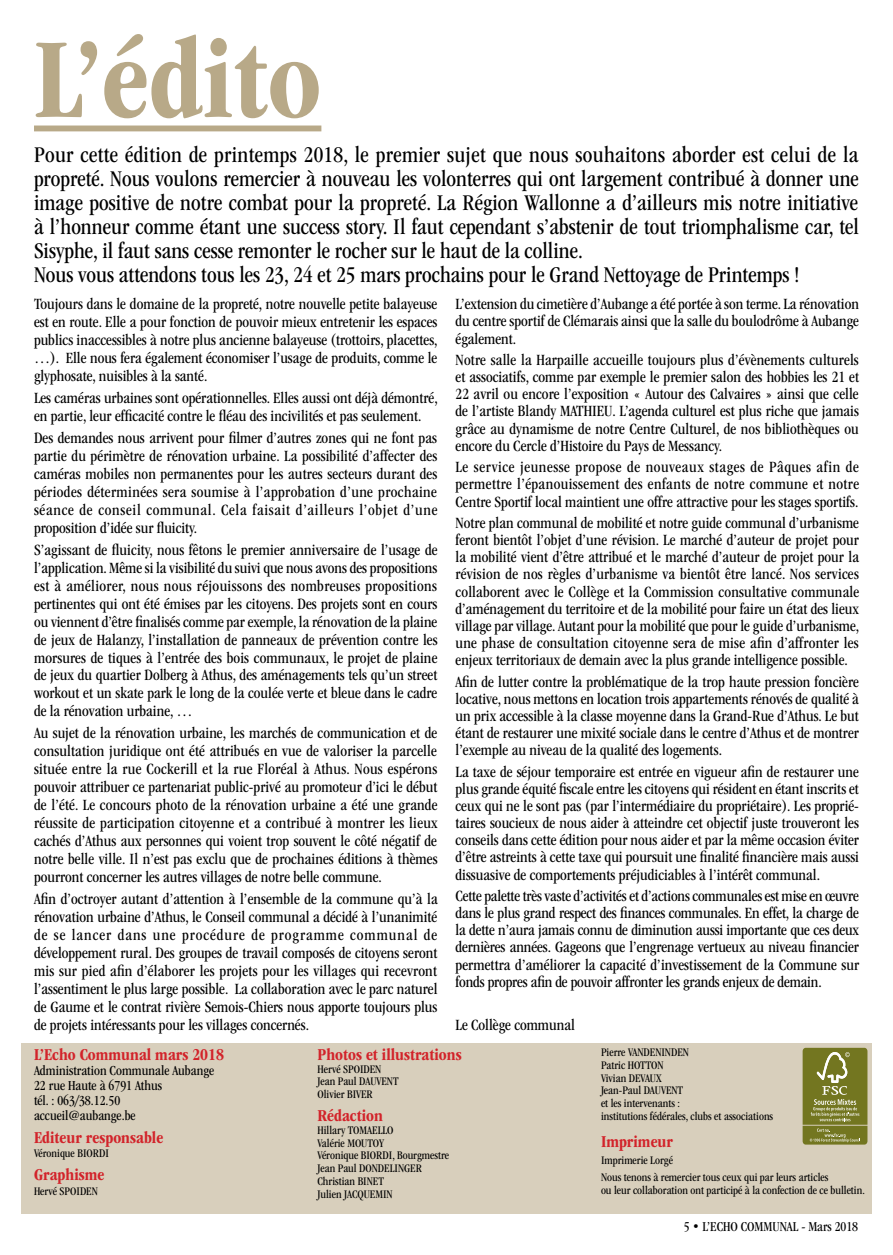
<style>
.page{position:relative;width:893px;height:1255px;background:#fff}
.page>*{position:absolute;margin:0;border:0;box-sizing:border-box;transform-origin:0 0}
.t1{font:700 condensed 117.6px "ITC Garamond Std";color:#b8a988}
.t2{font:condensed 23.25px/24px "ITC Garamond Std";color:#000}
.t3{font:700 condensed 17.25px "ITC Garamond Std";color:#d2232a}
.t4{font:condensed 16.2px/17.9px "ITC Garamond Std";color:#000;text-align:justify}
.t5{font:condensed 14.25px/15px "ITC Garamond Std";color:#000}
.t6{font:condensed 14.1px "ITC Garamond Std";color:#000}
.t7{font:condensed 12px/12.8px "ITC Garamond Std";color:#000}
</style>
<div class="page">
<div style="left:21px;top:1043px;width:851px;height:170px;background:#d8cfbc"></div>
<svg style="left:803px;top:1047px;width:64px;height:97px;background:#83863a"></svg>
<div style="left:34px;top:125px;width:287px;height:6px;background:#b8a988"></div>
<h1 class="t1" style="left:34px;top:14px;width:289px">L’édito</h1>
<p class="t2" style="left:34px;top:143px;width:826px">Pour cette édition de printemps 2018, le premier sujet que nous souhaitons aborder est celui de la propreté. Nous voulons remercier à nouveau les volonterres qui ont largement contribué à donner une image positive de notre combat pour la propreté. La Région Wallonne a d’ailleurs mis notre initiative à l’honneur comme étant une success story. Il faut cependant s’abstenir de tout triomphalisme car, tel Sisyphe, il faut sans cesse remonter le rocher sur le haut de la colline.<br>Nous vous attendons tous les 23, 24 et 25 mars prochains pour le Grand Nettoyage de Printemps !</p>
<p class="t4" style="left:34px;top:295px;width:405px">Toujours dans le domaine de la propreté, notre nouvelle petite balayeuse est en route. Elle a pour fonction de pouvoir mieux entretenir les espaces publics inaccessibles à notre plus ancienne balayeuse (trottoirs, placettes, …). Elle nous fera également économiser l’usage de produits, comme le glyphosate, nuisibles à la santé.</p>
<p class="t4" style="left:34px;top:389px;width:405px">Les caméras urbaines sont opérationnelles. Elles aussi ont déjà démontré, en partie, leur efficacité contre le fléau des incivilités et pas seulement.</p>
<p class="t4" style="left:34px;top:429px;width:405px">Des demandes nous arrivent pour filmer d’autres zones qui ne font pas partie du périmètre de rénovation urbaine. La possibilité d’affecter des caméras mobiles non permanentes pour les autres secteurs durant des périodes déterminées sera soumise à l’approbation d’une prochaine séance de conseil communal. Cela faisait d’ailleurs l’objet d’une proposition d’idée sur fluicity.</p>
<p class="t4" style="left:34px;top:541px;width:405px">S’agissant de fluicity, nous fêtons le premier anniversaire de l’usage de l’application. Même si la visibilité du suivi que nous avons des propositions est à améliorer, nous nous réjouissons des nombreuses propositions pertinentes qui ont été émises par les citoyens. Des projets sont en cours ou viennent d’être finalisés comme par exemple, la rénovation de la plaine de jeux de Halanzy, l’installation de panneaux de prévention contre les morsures de tiques à l’entrée des bois communaux, le projet de plaine de jeux du quartier Dolberg à Athus, des aménagements tels qu’un street workout et un skate park le long de la coulée verte et bleue dans le cadre de la rénovation urbaine, …</p>
<p class="t4" style="left:34px;top:724px;width:405px">Au sujet de la rénovation urbaine, les marchés de communication et de consultation juridique ont été attribués en vue de valoriser la parcelle située entre la rue Cockerill et la rue Floréal à Athus. Nous espérons pouvoir attribuer ce partenariat public-privé au promoteur d’ici le début de l’été. Le concours photo de la rénovation urbaine a été une grande réussite de participation citoyenne et a contribué à montrer les lieux cachés d’Athus aux personnes qui voient trop souvent le côté négatif de notre belle ville. Il n’est pas exclu que de prochaines éditions à thèmes pourront concerner les autres villages de notre belle commune.</p>
<p class="t4" style="left:34px;top:890px;width:405px">Afin d’octroyer autant d’attention à l’ensemble de la commune qu’à la rénovation urbaine d’Athus, le Conseil communal a décidé à l’unanimité de se lancer dans une procédure de programme communal de développement rural. Des groupes de travail composés de citoyens seront mis sur pied afin d’élaborer les projets pour les villages qui recevront l’assentiment le plus large possible. La collaboration avec le parc naturel de Gaume et le contrat rivière Semois-Chiers nous apporte toujours plus de projets intéressants pour les villages concernés.</p>
<p class="t4" style="left:456px;top:295px;width:405px;line-height:17.1px">L’extension du cimetière d’Aubange a été portée à son terme. La rénovation du centre sportif de Clémarais ainsi que la salle du boulodrôme à Aubange également.</p>
<p class="t4" style="left:456px;top:351px;width:405px;line-height:17.1px">Notre salle la Harpaille accueille toujours plus d’évènements culturels et associatifs, comme par exemple le premier salon des hobbies les 21 et 22 avril ou encore l’exposition « Autour des Calvaires » ainsi que celle de l’artiste Blandy MATHIEU. L’agenda culturel est plus riche que jamais grâce au dynamisme de notre Centre Culturel, de nos bibliothèques ou encore du Cercle d’Histoire du Pays de Messancy.</p>
<p class="t4" style="left:456px;top:458px;width:405px;line-height:17.1px">Le service jeunesse propose de nouveaux stages de Pâques afin de permettre l’épanouissement des enfants de notre commune et notre Centre Sportif local maintient une offre attractive pour les stages sportifs.</p>
<p class="t4" style="left:456px;top:514px;width:405px;line-height:17.1px">Notre plan communal de mobilité et notre guide communal d’urbanisme feront bientôt l’objet d’une révision. Le marché d’auteur de projet pour la mobilité vient d’être attribué et le marché d’auteur de projet pour la révision de nos règles d’urbanisme va bientôt être lancé. Nos services collaborent avec le Collège et la Commission consultative communale d’aménagement du territoire et de la mobilité pour faire un état des lieux village par village. Autant pour la mobilité que pour le guide d’urbanisme, une phase de consultation citoyenne sera de mise afin d’affronter les enjeux territoriaux de demain avec la plus grande intelligence possible.</p>
<p class="t4" style="left:456px;top:673px;width:405px;line-height:17.1px">Afin de lutter contre la problématique de la trop haute pression foncière locative, nous mettons en location trois appartements rénovés de qualité à un prix accessible à la classe moyenne dans la Grand-Rue d’Athus. Le but étant de restaurer une mixité sociale dans le centre d’Athus et de montrer l’exemple au niveau de la qualité des logements.</p>
<p class="t4" style="left:456px;top:763px;width:405px;line-height:17.1px">La taxe de séjour temporaire est entrée en vigueur afin de restaurer une plus grande équité fiscale entre les citoyens qui résident en étant inscrits et ceux qui ne le sont pas (par l’intermédiaire du propriétaire). Les proprié&shy;taires soucieux de nous aider à atteindre cet objectif juste trouveront les conseils dans cette édition pour nous aider et par la même occasion éviter d’être astreints à cette taxe qui poursuit une finalité financière mais aussi dissuasive de comportements préjudiciables à l’intérêt communal.</p>
<p class="t4" style="left:456px;top:887px;width:405px;line-height:17.1px">Cette palette très vaste d’activités et d’actions communales est mise en œuvre dans le plus grand respect des finances communales. En effet, la charge de la dette n’aura jamais connu de diminution aussi importante que ces deux dernières années. Gageons que l’engrenage vertueux au niveau financier permettra d’améliorer la capacité d’investissement de la Commune sur fonds propres afin de pouvoir affronter les grands enjeux de demain.</p>
<p class="t4" style="left:456px;top:1015px;width:121px">Le Collège communal</p>
<p class="t3" style="left:34px;top:1044px;width:191px">L’Echo Communal mars 2018</p>
<p class="t5" style="left:34px;top:1062px;width:182px">Administration Communale Aubange<br>22 rue Haute à 6791 Athus<br>tél. : 063/38.12.50 accueil@aubange.be</p>
<p class="t3" style="left:34px;top:1127px;width:131px">Editeur responsable</p>
<p class="t7" style="left:34px;top:1147px;width:76px">Véronique BIORDI</p>
<p class="t3" style="left:34px;top:1165px;width:72px">Graphisme</p>
<p class="t7" style="left:34px;top:1184px;width:65px">Hervé SPOIDEN</p>
<p class="t3" style="left:317px;top:1044px;width:146px">Photos et illustrations</p>
<p class="t7" style="left:317px;top:1062px;width:83px">Hervé SPOIDEN<br>Jean Paul DAUVENT<br>Olivier BIVER</p>
<p class="t3" style="left:317px;top:1106px;width:67px">Rédaction</p>
<p class="t7" style="left:317px;top:1123px;width:133px">Hillary TOMAELLO<br>Valérie MOUTOY<br>Véronique BIORDI, Bourgmestre<br>Jean Paul DONDELINGER<br>Christian BINET<br>Julien JACQUEMIN</p>
<p class="t7" style="left:601px;top:1046px;width:174px">Pierre VANDENINDEN<br>Patric HOTTON<br>Vivian DEVAUX<br>Jean-Paul DAUVENT<br>et les intervenants :<br>institutions fédérales, clubs et associations</p>
<p class="t3" style="left:601px;top:1132px;width:74px">Imprimeur</p>
<p class="t7" style="left:601px;top:1151px;width:229px;line-height:17px">Imprimerie Lorgé<br>Nous tenons à remercier tous ceux qui par leurs articles</p>
<p class="t7" style="left:601px;top:1183px;width:265px">ou leur collaboration ont participé à la confection de ce bulletin.</p>
<p class="t6" style="left:684px;top:1218px;width:176px">5 • L’ECHO COMMUNAL - Mars 2018</p>
</div>
